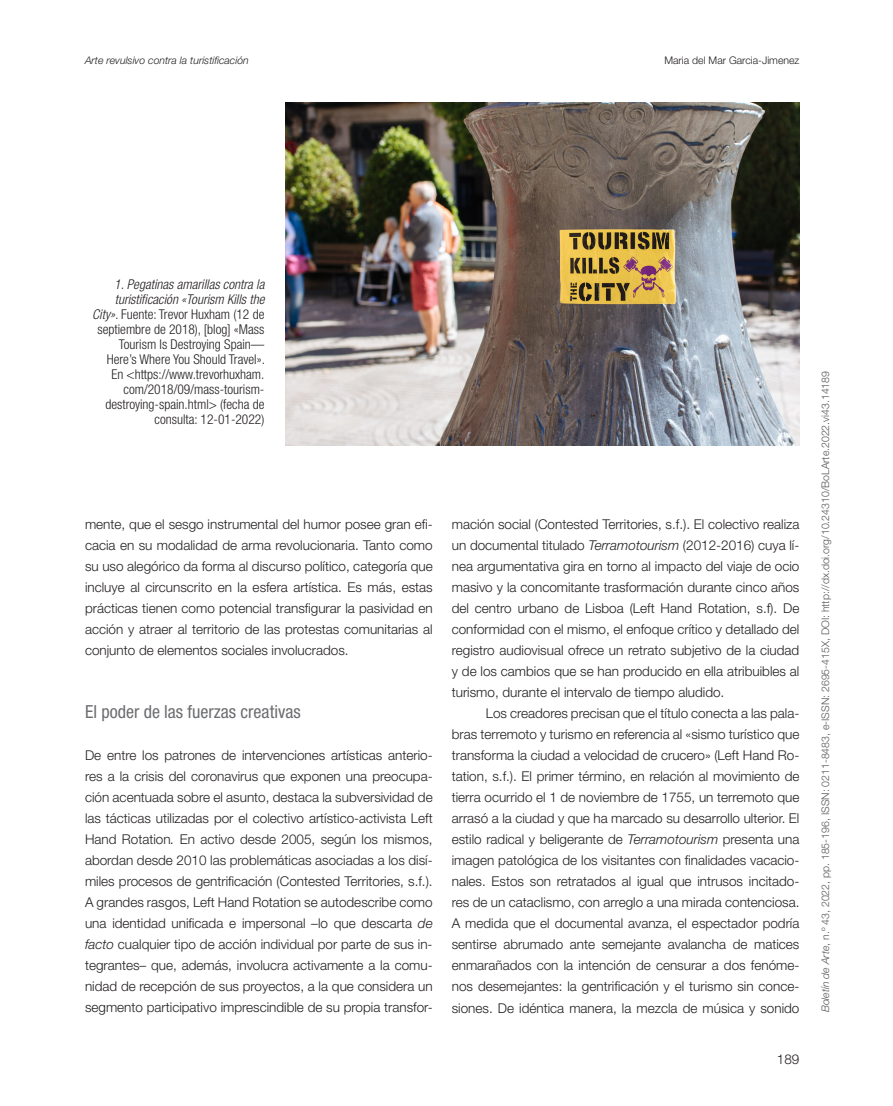
<style>
.page{position:relative;width:893px;height:1106px;background:#fff}
.page>*{position:absolute;margin:0;border:0;box-sizing:border-box;transform-origin:0 0}
.t1{font:condensed 18px "Helvetica Neue LT Std";color:#6c6d70}
.t2{font:300 13.5px/21px "Helvetica Neue LT Std";color:#231f20;text-align:justify}
.t3{font:300 condensed 13.5px/15px "Helvetica Neue LT Std";color:#231f20;text-align:right}
.t4{font:300 10.5px "Helvetica Neue LT Std";color:#57585a}
.t5{font:italic 300 10.5px "Helvetica Neue LT Std";color:#231f20}
.t6{font:300 10.5px "Helvetica Neue LT Std";color:#231f20}
.s1{font-style:italic}
</style>
<div class="page">
<img style="left:286px;top:102px;width:513px;height:343px">
<p class="t5" style="left:85px;top:54px;width:165px">Arte revulsivo contra la turistificación</p>
<p class="t6" style="left:664px;top:54px;width:136px">Maria del Mar Garcia-Jimenez</p>
<p class="t3" style="left:92px;top:276px;width:174px"><span class="s1">1. Pegatinas amarillas contra la turistificación «Tourism Kills the<br>City».</span> Fuente: Trevor Huxham (12 de septiembre de 2018), [blog] «Mass<br>Tourism Is Destroying Spain—<br>Here’s Where You Should Travel».<br>En &lt;https://www.trevorhuxham. com/2018/09/mass-tourism&shy;destroying-spain.html&gt; (fecha de consulta: 12-01-2022)</p>
<p class="t2" style="left:85px;top:513px;width:349px">mente, que el sesgo instrumental del humor posee gran efi&shy;cacia en su modalidad de arma revolucionaria. Tanto como su uso alegórico da forma al discurso político, categoría que incluye al circunscrito en la esfera artística. Es más, estas prácticas tienen como potencial transfigurar la pasividad en acción y atraer al territorio de las protestas comunitarias al conjunto de elementos sociales involucrados.</p>
<h1 class="t1" style="left:85px;top:701px;width:217px">El poder de las fuerzas creativas</h1>
<p class="t2" style="left:85px;top:744px;width:349px">De entre los patrones de intervenciones artísticas anterio&shy;res a la crisis del coronavirus que exponen una preocupa&shy;ción acentuada sobre el asunto, destaca la subversividad de las tácticas utilizadas por el colectivo artístico-activista Left Hand Rotation<span class="s1">.</span> En activo desde 2005, según los mismos, abordan desde 2010 las problemáticas asociadas a los disí&shy;miles procesos de gentrificación (Contested Territories, s.f.).<br>A grandes rasgos, Left Hand Rotation se autodescribe como una identidad unificada e impersonal –lo que descarta <span class="s1">de facto</span> cualquier tipo de acción individual por parte de sus in&shy;tegrantes– que, además, involucra activamente a la comu&shy;nidad de recepción de sus proyectos, a la que considera un segmento participativo imprescindible de su propia transfor-</p>
<p class="t2" style="left:452px;top:513px;width:349px">mación social (Contested Territories, s.f.). El colectivo realiza un documental titulado <span class="s1">Terramotourism</span> (2012-2016) cuya lí&shy;nea argumentativa gira en torno al impacto del viaje de ocio masivo y la concomitante trasformación durante cinco años del centro urbano de Lisboa (Left Hand Rotation, s.f). De conformidad con el mismo, el enfoque crítico y detallado del registro audiovisual ofrece un retrato subjetivo de la ciudad y de los cambios que se han producido en ella atribuibles al turismo, durante el intervalo de tiempo aludido.</p>
<p class="t2" style="left:452px;top:702px;width:349px;text-indent:34px">Los creadores precisan que el título conecta a las pala&shy;bras terremoto y turismo en referencia al «sismo turístico que transforma la ciudad a velocidad de crucero» (Left Hand Ro&shy;tation, s.f.). El primer término, en relación al movimiento de tierra ocurrido el 1 de noviembre de 1755, un terremoto que arrasó a la ciudad y que ha marcado su desarrollo ulterior. El estilo radical y beligerante de <span class="s1">Terramotourism</span> presenta una imagen patológica de los visitantes con finalidades vacacio&shy;nales. Estos son retratados al igual que intrusos incitado&shy;res de un cataclismo, con arreglo a una mirada contenciosa.<br>A medida que el documental avanza, el espectador podría sentirse abrumado ante semejante avalancha de matices enmarañados con la intención de censurar a dos fenóme&shy;nos desemejantes: la gentrificación y el turismo sin conce&shy;siones. De idéntica manera, la mezcla de música y sonido</p>
<p class="t2" style="left:777px;top:1048px;width:24px">189</p>
<p class="t4" style="left:819px;top:1012px;width:643px;rotate:-90deg"><span class="s1">Boletín de Arte</span>, n.º 43, 2022, pp. 185-196, ISSN: 0211-8483, e-ISSN: 2695-415X, DOI: http://dx.doi.org/10.24310/BoLArte.2022.vi43.14189</p>
</div>
